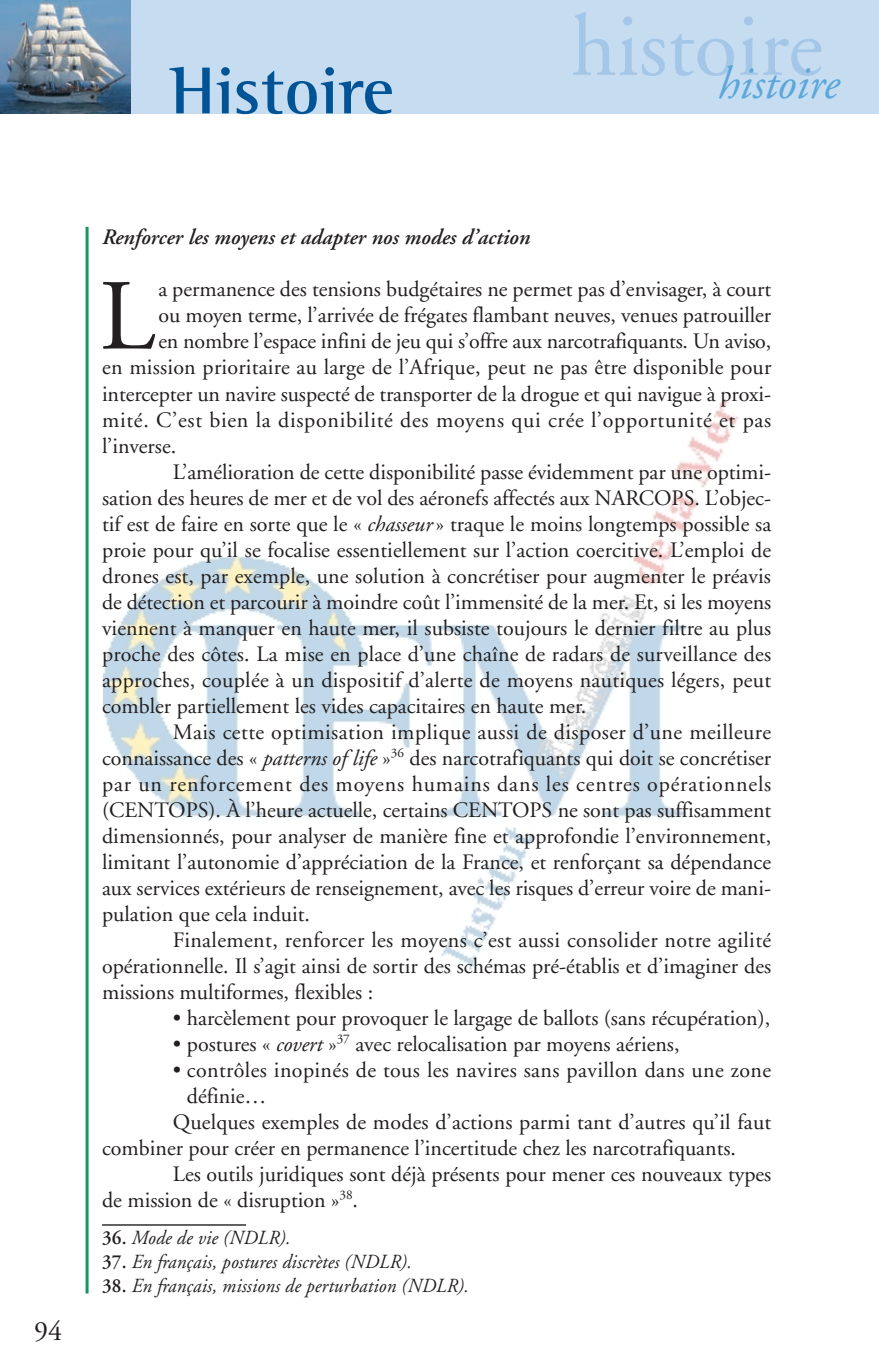
<style>
.page{position:relative;width:879px;height:1361px;background:#fff}
.page>*{position:absolute;margin:0;border:0;box-sizing:border-box;transform-origin:0 0}
.t1{font:100.4px "Adobe Garamond";color:#231f20}
.t2{font:88px "Adobe Garamond";color:#a4c7e8}
.t3{font:700 68px "Rotis Semi Serif";color:#005495}
.t4{font:italic 46px "Adobe Garamond";color:#5ba6da}
.t5{font:28px "Adobe Garamond";color:#231f20}
.t6{font:22px "Adobe Garamond";color:#231f20}
.t7{font:22px "Adobe Garamond";letter-spacing:.035em;color:#231f20}
.t8{font:22px "Adobe Garamond";letter-spacing:.02em;color:#231f20}
.t9{font:italic 600 22px "Adobe Garamond";color:#231f20}
.t10{font:italic 20px "Adobe Garamond";letter-spacing:.01em;color:#231f20;scale:.95 1}
.s1{font-style:italic}
.s2{font-weight:600;font-style:normal}
</style>
<div class="page">
<img style="left:103px;top:398px;width:636px;height:573px">
<div style="left:0;top:0;width:879px;height:113px;background:#c5dcf1"></div>
<img style="left:0;top:0;width:130px;height:113px">
<hr style="left:86px;top:227px;width:3px;height:1066px;background:#189563">
<hr style="left:102px;top:1224px;width:144px;height:1px;background:#231f20">
<h3 class="t3" style="left:170px;top:68px;width:225px">Histoire</h3>
<h2 class="t2" style="left:571px;top:12px;width:253px">histoire</h2>
<h3 class="t4" style="left:718px;top:65px;width:123px">histoire</h3>
<p class="t5" style="left:34px;top:1320px;width:29px">94</p>
<p class="t9" style="left:102px;top:229px;width:430px">Renforcer les moyens et adapter nos modes d’action</p>
<h1 class="t1" style="left:100px;top:277px;width:57px">L</h1>
<p class="t6" style="left:158px;top:281px;width:614px">a permanence des tensions budgétaires ne permet pas d’envisager, à court</p>
<p class="t6" style="left:158px;top:307px;width:614px">ou moyen terme, l’arrivée de frégates flambant neuves, venues patrouiller</p>
<p class="t6" style="left:158px;top:333px;width:614px">en nombre l’espace infini de jeu qui s’offre aux narcotrafiquants. Un aviso,</p>
<p class="t6" style="left:102px;top:359px;width:671px">en mission prioritaire au large de l’Afrique, peut ne pas être disponible pour</p>
<p class="t6" style="left:102px;top:385px;width:670px">intercepter un navire suspecté de transporter de la drogue et qui navigue à proxi-</p>
<p class="t7" style="left:102px;top:411px;width:671px">mité. C’est bien la disponibilité des moyens qui crée l’opportunité et pas</p>
<p class="t6" style="left:102px;top:437px;width:76px">l’inverse.</p>
<p class="t6" style="left:173px;top:463px;width:600px">L’amélioration de cette disponibilité passe évidemment par une optimi-</p>
<p class="t6" style="left:102px;top:489px;width:670px">sation des heures de mer et de vol des aéronefs affectés aux NARCOPS. L’objec-</p>
<p class="t6" style="left:102px;top:515px;width:671px">tif est de faire en sorte que le « <span class="s1">chasseur</span>» traque le moins longtemps possible sa</p>
<p class="t6" style="left:102px;top:541px;width:670px">proie pour qu’il se focalise essentiellement sur l’action coercitive. L’emploi de</p>
<p class="t6" style="left:102px;top:567px;width:670px">drones est, par exemple, une solution à concrétiser pour augmenter le préavis</p>
<p class="t6" style="left:102px;top:593px;width:670px">de détection et parcourir à moindre coût l’immensité de la mer. Et, si les moyens</p>
<p class="t6" style="left:102px;top:619px;width:670px">viennent à manquer en haute mer, il subsiste toujours le dernier filtre au plus</p>
<p class="t6" style="left:102px;top:645px;width:670px">proche des côtes. La mise en place d’une chaîne de radars de surveillance des</p>
<p class="t6" style="left:102px;top:671px;width:670px">approches, couplée à un dispositif d’alerte de moyens nautiques légers, peut</p>
<p class="t6" style="left:102px;top:697px;width:486px">combler partiellement les vides capacitaires en haute mer.</p>
<p class="t8" style="left:173px;top:723px;width:600px">Mais cette optimisation implique aussi de disposer d’une meilleure</p>
<p class="t6" style="left:102px;top:749px;width:670px">connaissance des « <span class="s1">patterns of life</span> »<sup>36</sup> des narcotrafiquants qui doit se concrétiser</p>
<p class="t7" style="left:102px;top:775px;width:671px">par un renforcement des moyens humains dans les centres opérationnels</p>
<p class="t6" style="left:102px;top:801px;width:671px">(CENTOPS). À l’heure actuelle, certains CENTOPS ne sont pas suffisamment</p>
<p class="t6" style="left:102px;top:827px;width:671px">dimensionnés, pour analyser de manière fine et approfondie l’environnement,</p>
<p class="t6" style="left:102px;top:853px;width:670px">limitant l’autonomie d’appréciation de la France, et renforçant sa dépendance</p>
<p class="t6" style="left:102px;top:879px;width:670px">aux services extérieurs de renseignement, avec les risques d’erreur voire de mani-</p>
<p class="t6" style="left:102px;top:905px;width:209px">pulation que cela induit.</p>
<p class="t6" style="left:173px;top:931px;width:600px">Finalement, renforcer les moyens c’est aussi consolider notre agilité</p>
<p class="t6" style="left:102px;top:957px;width:671px">opérationnelle. Il s’agit ainsi de sortir des schémas pré-établis et d’imaginer des</p>
<p class="t6" style="left:102px;top:983px;width:273px">missions multiformes, flexibles :</p>
<p class="t6" style="left:173px;top:1009px;width:599px">• harcèlement pour provoquer le largage de ballots (sans récupération),</p>
<p class="t6" style="left:173px;top:1035px;width:508px">• postures « <span class="s1">covert</span> »<sup>37</sup> avec relocalisation par moyens aériens,</p>
<p class="t6" style="left:173px;top:1061px;width:600px">• contrôles inopinés de tous les navires sans pavillon dans une zone</p>
<p class="t6" style="left:187px;top:1087px;width:81px">définie…</p>
<p class="t6" style="left:173px;top:1113px;width:600px">Quelques exemples de modes d’actions parmi tant d’autres qu’il faut</p>
<p class="t6" style="left:102px;top:1139px;width:635px">combiner pour créer en permanence l’incertitude chez les narcotrafiquants.</p>
<p class="t6" style="left:173px;top:1165px;width:600px">Les outils juridiques sont déjà présents pour mener ces nouveaux types</p>
<p class="t6" style="left:102px;top:1191px;width:258px">de mission de « disruption »<sup>38</sup>.</p>
<p class="t10" style="left:102px;top:1230px;width:200px"><span class="s2">36.</span> Mode de vie (NDLR).</p>
<p class="t10" style="left:102px;top:1254px;width:328px"><span class="s2">37.</span> En français, postures discrètes (NDLR).</p>
<p class="t10" style="left:102px;top:1278px;width:388px"><span class="s2">38.</span> En français, missions de perturbation (NDLR).</p>
</div>
